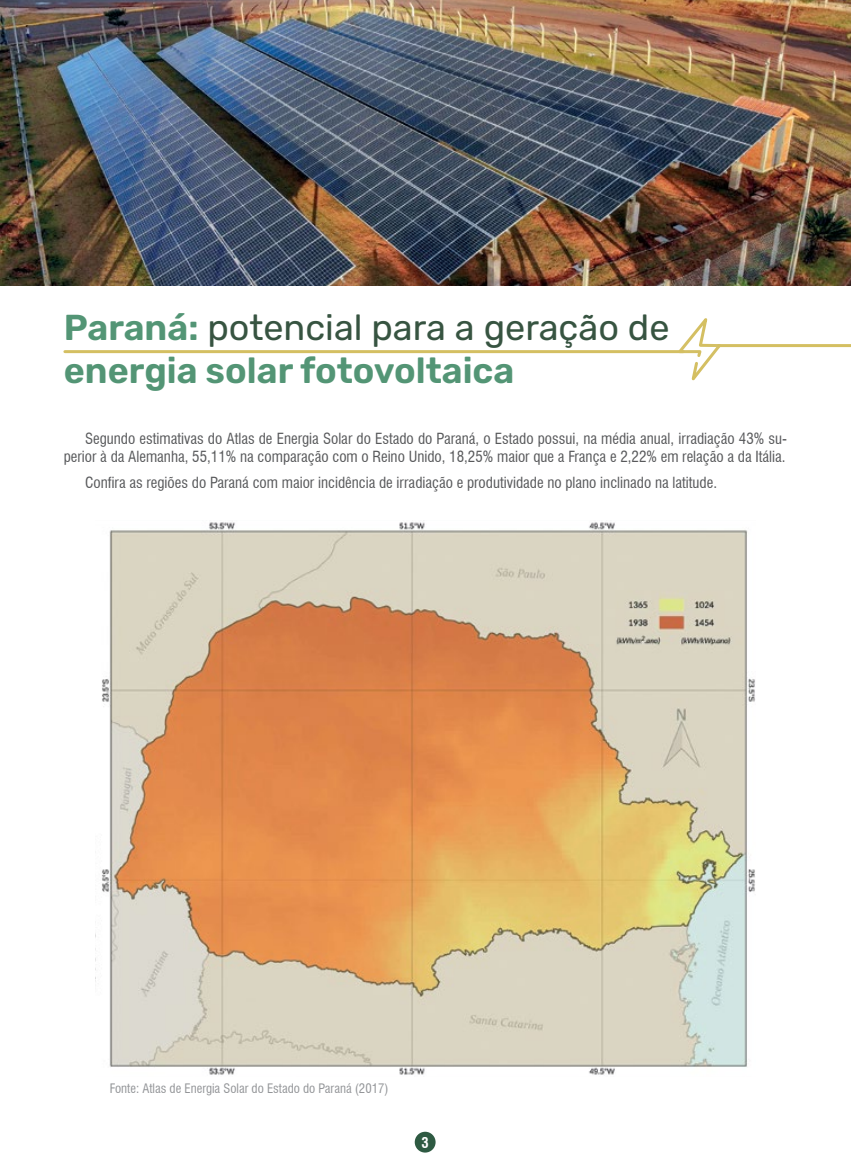
<style>
.page{position:relative;width:851px;height:1170px;background:#fff}
.page>*{position:absolute;margin:0;border:0;box-sizing:border-box;transform-origin:0 0}
.t1{font:600 36px/43.2px "Rubik";color:#539575}
.t2{font:condensed 15px/18px "Swiss 721 BT";color:#58595b;text-align:right}
.t3{font:700 condensed 14.4px "Swiss 721 BT";color:#fff}
.t4{font:condensed 12.75px "Swiss 721 BT";color:#939598}
.s1{font-weight:400;color:#375441}
</style>
<div class="page">
<div style="left:414px;top:1131px;width:21px;height:21px;background:#2e5a42;border-radius:50%"></div>
<img style="left:95px;top:522px;width:660px;height:553px">
<hr style="left:65px;top:350px;width:618px;height:3px;background:#d4bf62">
<hr style="left:718px;top:344px;width:132px;height:3px;background:#d4bf62">
<img style="left:0;top:0;width:850px;height:285px">
<h1 class="t1" style="left:64px;top:307px;width:607px">Paraná: <span class="s1">potencial para a geração de </span>energia solar fotovoltaica</h1>
<p class="t2" style="left:64px;top:429px;width:724px">Segundo estimativas do Atlas de Energia Solar do Estado do Paraná, o Estado possui, na média anual, irradiação 43% su&shy;perior à da Alemanha, 55,11% na comparação com o Reino Unido, 18,25% maior que a França e 2,22% em relação a da Itália.</p>
<p class="t2" style="left:85px;top:473px;width:633px">Confira as regiões do Paraná com maior incidência de irradiação e produtividade no plano inclinado na latitude.</p>
<p class="t4" style="left:110px;top:1080px;width:280px">Fonte: Atlas de Energia Solar do Estado do Paraná (2017)</p>
<p class="t3" style="left:421px;top:1133px;width:9px">3</p>
</div>
